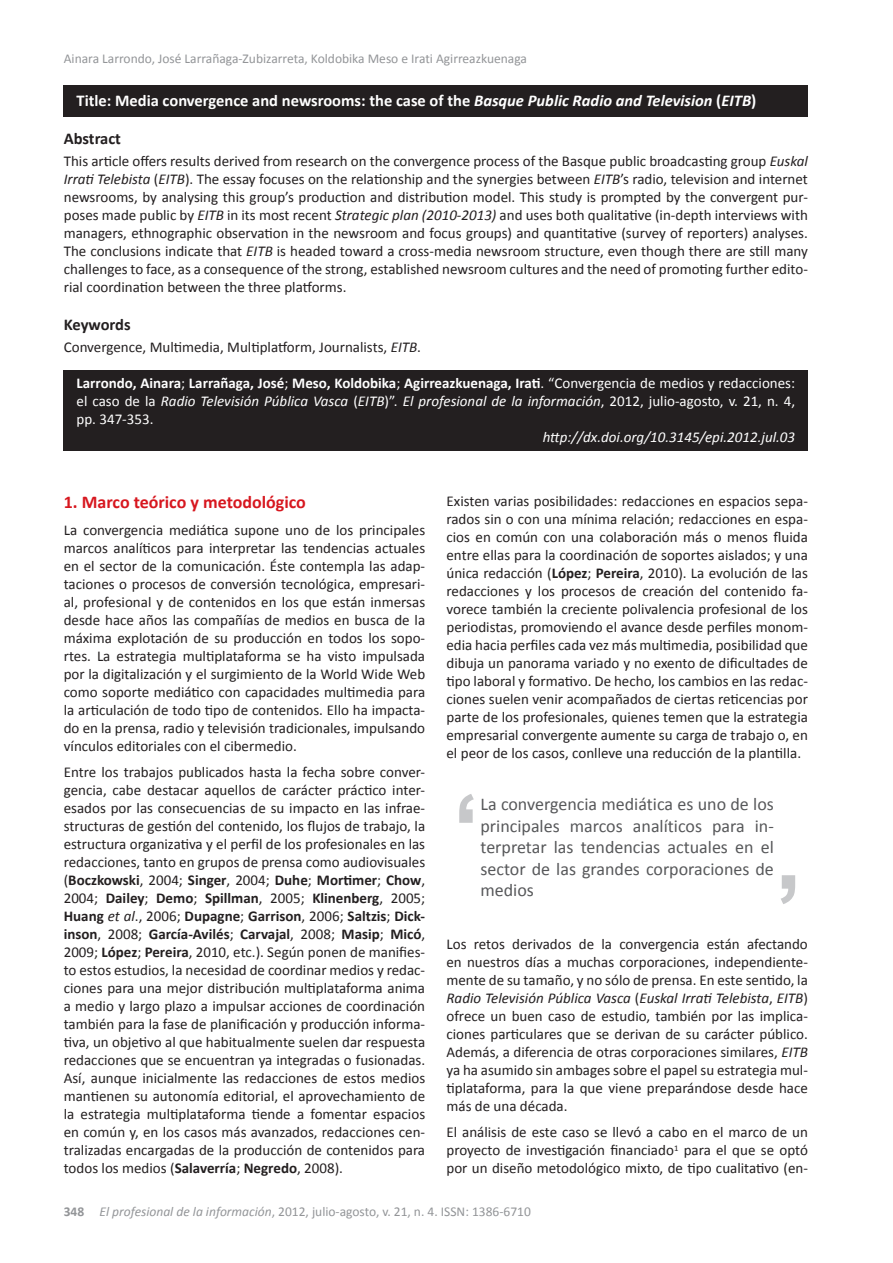
<style>
.page{position:relative;width:893px;height:1263px;background:#fff}
.page>*{position:absolute;margin:0;border:0;box-sizing:border-box;transform-origin:0 0}
.t1{font:18px/21.6px "Calibri";color:#57585a;text-align:justify}
.t2{font:700 18px "Calibri";color:#d7171f}
.t3{font:700 16.5px "Calibri";color:#fff}
.t4{font:700 16.5px "Calibri";letter-spacing:-.005em;color:#231f20}
.t5{font:15px/18px "Calibri";color:#231f20;text-align:justify}
.t6{font:15px/18px "Calibri";color:#fff;text-align:justify}
.t7{font:italic 15px "Calibri";color:#fff}
.t8{font:13.5px "Calibri";color:#939598}
.s1{font-style:italic}
.s2{font-weight:700}
</style>
<div class="page">
<div style="left:64px;top:85px;width:744px;height:32px;background:#231f20"></div>
<div style="left:64px;top:370px;width:744px;height:81px;background:#231f20"></div>
<svg style="left:781px;top:875px;width:14px;height:29px"></svg>
<svg style="left:459px;top:794px;width:15px;height:29px"></svg>
<p class="t8" style="left:64px;top:50px;width:465px">Ainara Larrondo, José Larrañaga-Zubizarreta, Koldobika Meso e Irati Agirreazkuenaga</p>
<p class="t3" style="left:77px;top:90px;width:681px">Title: Media convergence and newsrooms: the case of the <span class="s1">Basque Public Radio and Television</span> (<span class="s1">EITB</span>)</p>
<p class="t4" style="left:64px;top:128px;width:59px">Abstract</p>
<p class="t5" style="left:64px;top:152px;width:746px">This article offers results derived from research on the convergence process of the Basque public broadcasting group <span class="s1">Euskal Irrati Telebista</span> (<span class="s1">EITB</span>). The essay focuses on the relationship and the synergies between <span class="s1">EITB</span>’s radio, television and internet newsrooms, by analysing this group’s production and distribution model. This study is prompted by the convergent pur&shy;poses made public by <span class="s1">EITB</span> in its most recent <span class="s1">Strategic plan (2010-2013)</span> and uses both qualitative (in-depth interviews with managers, ethnographic observation in the newsroom and focus groups) and quantitative (survey of reporters) analyses.<br>The conclusions indicate that <span class="s1">EITB</span> is headed toward a cross-media newsroom structure, even though there are still many challenges to face, as a consequence of the strong, established newsroom cultures and the need of promoting further edito&shy;rial coordination between the three platforms.</p>
<p class="t4" style="left:64px;top:314px;width:68px">Keywords</p>
<p class="t5" style="left:64px;top:338px;width:359px">Convergence, Multimedia, Multiplatform, Journalists, <span class="s1">EITB</span>.</p>
<p class="t6" style="left:77px;top:374px;width:720px"><span class="s2">Larrondo, Ainara</span>; <span class="s2">Larrañaga, José</span>; <span class="s2">Meso, Koldobika</span>; <span class="s2">Agirreazkuenaga, Irati</span>. “Convergencia de medios y redacciones: el caso de la <span class="s1">Radio Televisión Pública Vasca</span> (<span class="s1">EITB</span>)”. <span class="s1">El profesional de la información</span>, 2012, julio-agosto, v. 21, n. 4, pp. 347-353.</p>
<p class="t7" style="left:543px;top:427px;width:254px">http://dx.doi.org/10.3145/epi.2012.jul.03</p>
<p class="t2" style="left:64px;top:491px;width:244px">1. Marco teórico y metodológico</p>
<p class="t5" style="left:64px;top:521px;width:363px">La convergencia mediática supone uno de los principales marcos analíticos para interpretar las tendencias actuales en el sector de la comunicación. Éste contempla las adap&shy;taciones o procesos de conversión tecnológica, empresari&shy;al, profesional y de contenidos en los que están inmersas desde hace años las compañías de medios en busca de la máxima explotación de su producción en todos los sopo&shy;rtes. La estrategia multiplataforma se ha visto impulsada por la digitalización y el surgimiento de la World Wide Web como soporte mediático con capacidades multimedia para la articulación de todo tipo de contenidos. Ello ha impacta&shy;do en la prensa, radio y televisión tradicionales, impulsando vínculos editoriales con el cibermedio.</p>
<p class="t5" style="left:64px;top:763px;width:363px">Entre los trabajos publicados hasta la fecha sobre conver&shy;gencia, cabe destacar aquellos de carácter práctico inter&shy;esados por las consecuencias de su impacto en las infrae&shy;structuras de gestión del contenido, los flujos de trabajo, la estructura organizativa y el perfil de los profesionales en las redacciones, tanto en grupos de prensa como audiovisuales (<span class="s2">Boczkowski</span>, 2004; <span class="s2">Singer</span>, 2004; <span class="s2">Duhe</span>; <span class="s2">Mortimer</span>; <span class="s2">Chow</span>, 2004; <span class="s2">Dailey</span>; <span class="s2">Demo</span>; <span class="s2">Spillman</span>, 2005; <span class="s2">Klinenberg</span>, 2005; <span class="s2">Huang</span> <span class="s1">et al</span>., 2006; <span class="s2">Dupagne</span>; <span class="s2">Garrison</span>, 2006; <span class="s2">Saltzis</span>; <span class="s2">Dick&shy;inson</span>, 2008; <span class="s2">García-Avilés</span>; <span class="s2">Carvajal</span>, 2008; <span class="s2">Masip</span>; <span class="s2">Micó</span>, 2009; <span class="s2">López</span>; <span class="s2">Pereira</span>, 2010, etc.). Según ponen de manifies&shy;to estos estudios, la necesidad de coordinar medios y redac&shy;ciones para una mejor distribución multiplataforma anima a medio y largo plazo a impulsar acciones de coordinación también para la fase de planificación y producción informa&shy;tiva, un objetivo al que habitualmente suelen dar respuesta redacciones que se encuentran ya integradas o fusionadas.<br>Así, aunque inicialmente las redacciones de estos medios mantienen su autonomía editorial, el aprovechamiento de la estrategia multiplataforma tiende a fomentar espacios en común y, en los casos más avanzados, redacciones cen&shy;tralizadas encargadas de la producción de contenidos para todos los medios (<span class="s2">Salaverría</span>; <span class="s2">Negredo</span>, 2008).</p>
<p class="t5" style="left:446px;top:492px;width:363px">Existen varias posibilidades: redacciones en espacios sepa&shy;rados sin o con una mínima relación; redacciones en espa&shy;cios en común con una colaboración más o menos fluida entre ellas para la coordinación de soportes aislados; y una única redacción (<span class="s2">López</span>; <span class="s2">Pereira</span>, 2010). La evolución de las redacciones y los procesos de creación del contenido fa&shy;vorece también la creciente polivalencia profesional de los periodistas, promoviendo el avance desde perfiles monom&shy;edia hacia perfiles cada vez más multimedia, posibilidad que dibuja un panorama variado y no exento de dificultades de tipo laboral y formativo. De hecho, los cambios en las redac&shy;ciones suelen venir acompañados de ciertas reticencias por parte de los profesionales, quienes temen que la estrategia empresarial convergente aumente su carga de trabajo o, en el peor de los casos, conlleve una reducción de la plantilla.</p>
<p class="t1" style="left:480px;top:793px;width:295px">La convergencia mediática es uno de los principales marcos analíticos para in&shy;terpretar las tendencias actuales en el sector de las grandes corporaciones de medios</p>
<p class="t5" style="left:446px;top:935px;width:363px">Los retos derivados de la convergencia están afectando en nuestros días a muchas corporaciones, independiente&shy;mente de su tamaño, y no sólo de prensa. En este sentido, la <span class="s1">Radio Televisión Pública Vasca</span> (<span class="s1">Euskal Irrati Telebista</span>, <span class="s1">EITB</span>) ofrece un buen caso de estudio, también por las implica&shy;ciones particulares que se derivan de su carácter público.<br>Además, a diferencia de otras corporaciones similares, <span class="s1">EITB </span>ya ha asumido sin ambages sobre el papel su estrategia mul&shy;tiplataforma, para la que viene preparándose desde hace más de una década.</p>
<p class="t5" style="left:446px;top:1123px;width:363px">El análisis de este caso se llevó a cabo en el marco de un proyecto de investigación financiado<sup>1</sup> para el que se optó por un diseño metodológico mixto, de tipo cualitativo (en-</p>
<p class="t8" style="left:64px;top:1203px;width:469px"><span class="s2">348</span> <span class="s1">El profesional de la información</span>, 2012, julio-agosto, v. 21, n. 4. ISSN: 1386-6710</p>
</div>
